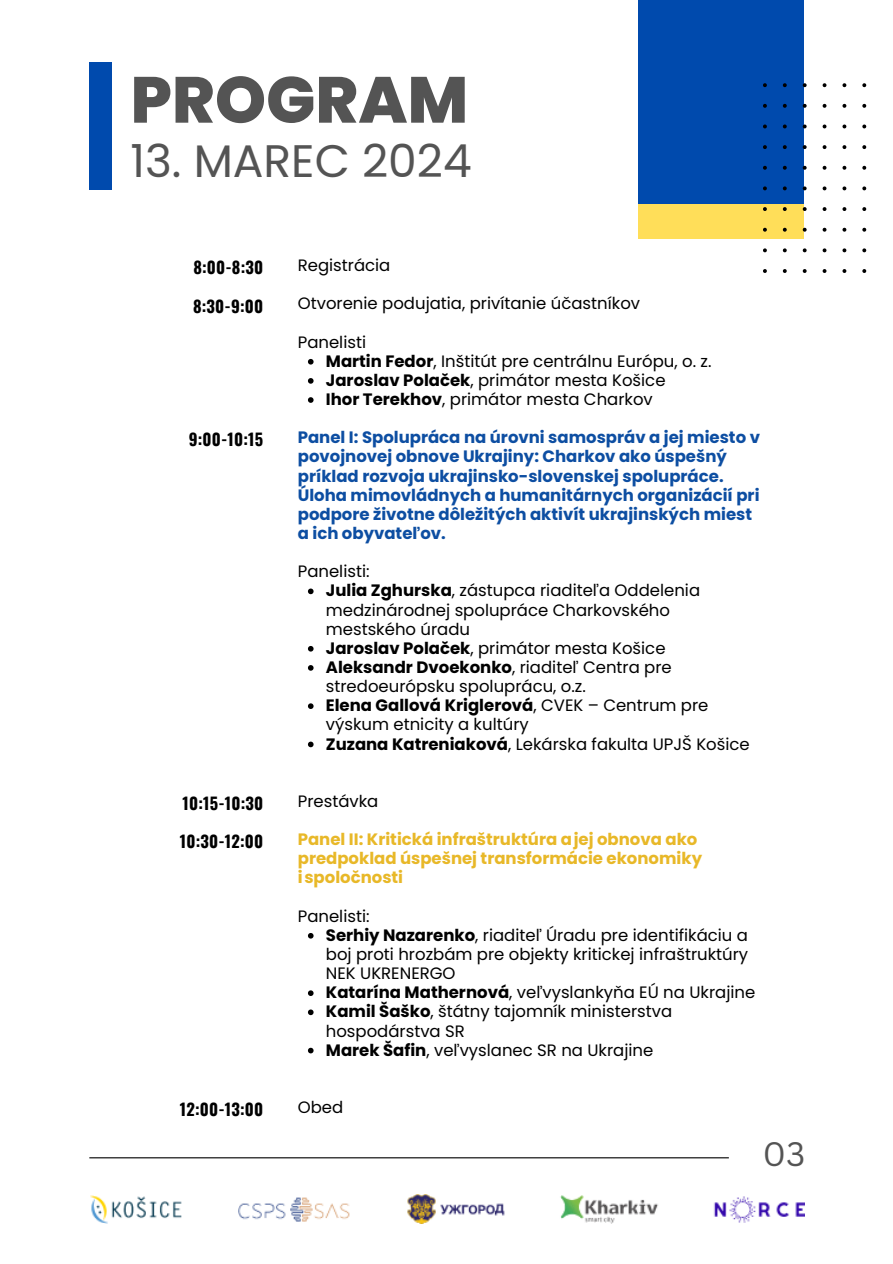
<style>
.page{position:relative;width:893px;height:1264px;background:#fff}
.page>*{position:absolute;margin:0;border:0;box-sizing:border-box;transform-origin:0 0}
.t1{font:800 64.95px "Poppins";color:#545454}
.t2{font:45.6px "Poppins";color:#545454}
.t3{font:33px "Canva Sans";color:#545454}
.t4{font:16.5px/19.2px "Poppins";color:#000}
.t5{font:700 16.5px/19.2px "Poppins";color:#0d4ea2}
.t6{font:700 16.5px/19.2px "Poppins";color:#e8b828}
.t7{font:700 16.5px "Oswald";letter-spacing:.01em;color:#000}
.s1{font-weight:700}
</style>
<div class="page">
<svg style="left:308px;top:359px;width:5px;height:5px"></svg>
<svg style="left:308px;top:378px;width:5px;height:6px"></svg>
<svg style="left:308px;top:397px;width:5px;height:6px"></svg>
<svg style="left:308px;top:588px;width:5px;height:6px"></svg>
<svg style="left:308px;top:646px;width:5px;height:5px"></svg>
<svg style="left:308px;top:665px;width:5px;height:5px"></svg>
<svg style="left:308px;top:703px;width:5px;height:6px"></svg>
<svg style="left:308px;top:741px;width:5px;height:6px"></svg>
<svg style="left:308px;top:933px;width:5px;height:5px"></svg>
<svg style="left:308px;top:990px;width:5px;height:6px"></svg>
<svg style="left:308px;top:1009px;width:5px;height:6px"></svg>
<svg style="left:308px;top:1047px;width:5px;height:6px"></svg>
<div style="left:638px;top:0;width:166px;height:204px;background:#004aad"></div>
<div style="left:638px;top:204px;width:166px;height:34px;background:#ffde59"></div>
<svg style="left:763px;top:83px;width:103px;height:190px"></svg>
<img style="left:90px;top:1194px;width:714px;height:29px">
<div style="left:89px;top:62px;width:23px;height:127px;background:#004aad"></div>
<hr style="left:89px;top:1157px;width:639px;height:1px;background:#000">
<h2 class="t1" style="left:130px;top:54px;width:339px">PROGRAM</h2>
<h2 class="t2" style="left:130px;top:129px;width:342px">13. MAREC 2024</h2>
<p class="t7" style="left:193px;top:254px;width:71px">8:00-8:30</p>
<p class="t7" style="left:193px;top:293px;width:71px">8:30-9:00</p>
<h2 class="t7" style="left:189px;top:427px;width:76px">9:00-10:15</h2>
<h1 class="t4" style="left:298px;top:256px;width:94px">Registrácia</h1>
<p class="t4" style="left:298px;top:294px;width:344px">Otvorenie podujatia, privítanie účastníkov</p>
<p class="t4" style="left:298px;top:332px;width:70px">Panelisti</p>
<p class="t4" style="left:326px;top:351px;width:387px"><span class="s1">Martin Fedor</span>, Inštitút pre centrálnu Európu, o. z.</p>
<p class="t4" style="left:326px;top:370px;width:341px"><span class="s1">Jaroslav Polaček</span>, primátor mesta Košice</p>
<p class="t4" style="left:326px;top:390px;width:328px"><span class="s1">Ihor Terekhov</span>, primátor mesta Charkov</p>
<p class="t5" style="left:298px;top:428px;width:463px">Panel I: Spolupráca na úrovni samospráv a jej miesto v povojnovej obnove Ukrajiny: Charkov ako úspešný príklad rozvoja ukrajinsko-slovenskej spolupráce.<br>Úloha mimovládnych a humanitárnych organizácií pri podpore životne dôležitých aktivít ukrajinských miest a ich obyvateľov.</p>
<p class="t4" style="left:298px;top:562px;width:73px">Panelisti:</p>
<h2 class="t4" style="left:326px;top:581px;width:376px"><span class="s1">Julia Zghurska</span>, zástupca riaditeľa Oddelenia medzinárodnej spolupráce Charkovského mestského úradu</h2>
<p class="t4" style="left:326px;top:638px;width:341px"><span class="s1">Jaroslav Polaček</span>, primátor mesta Košice</p>
<p class="t4" style="left:326px;top:657px;width:347px"><span class="s1">Aleksandr Dvoekonko</span>, riaditeľ Centra pre stredoeurópsku spoluprácu, o.z.</p>
<p class="t4" style="left:326px;top:696px;width:384px"><span class="s1">Elena Gallová Kriglerová</span>, CVEK – Centrum pre výskum etnicity a kultúry</p>
<p class="t4" style="left:326px;top:734px;width:425px"><span class="s1">Zuzana Katreniaková</span>, Lekárska fakulta UPJŠ Košice</p>
<h2 class="t7" style="left:183px;top:790px;width:82px">10:15-10:30</h2>
<h2 class="t7" style="left:180px;top:828px;width:85px">10:30-12:00</h2>
<p class="t4" style="left:298px;top:791px;width:82px">Prestávka</p>
<p class="t6" style="left:298px;top:829px;width:406px">Panel II: Kritická infraštruktúra ajej obnova ako predpoklad úspešnej transformácie ekonomiky ispoločnosti</p>
<p class="t4" style="left:298px;top:906px;width:73px">Panelisti:</p>
<h2 class="t4" style="left:326px;top:925px;width:424px;text-align:justify"><span class="s1">Serhiy Nazarenko</span>, riaditeľ Úradu pre identifikáciu a boj proti hrozbám pre objekty kritickej infraštruktúry NEK UKRENERGO</h2>
<p class="t4" style="left:326px;top:982px;width:431px"><span class="s1">Katarína Mathernová</span>, veľvyslankyňa EÚ na Ukrajine</p>
<p class="t4" style="left:326px;top:1002px;width:348px"><span class="s1">Kamil Šaško</span>, štátny tajomník ministerstva hospodárstva SR</p>
<p class="t4" style="left:326px;top:1040px;width:329px"><span class="s1">Marek Šafin</span>, veľvyslanec SR na Ukrajine</p>
<h2 class="t7" style="left:180px;top:1096px;width:85px">12:00-13:00</h2>
<p class="t4" style="left:298px;top:1097px;width:47px">Obed</p>
<p class="t3" style="left:762px;top:1130px;width:44px">03</p>
</div>
